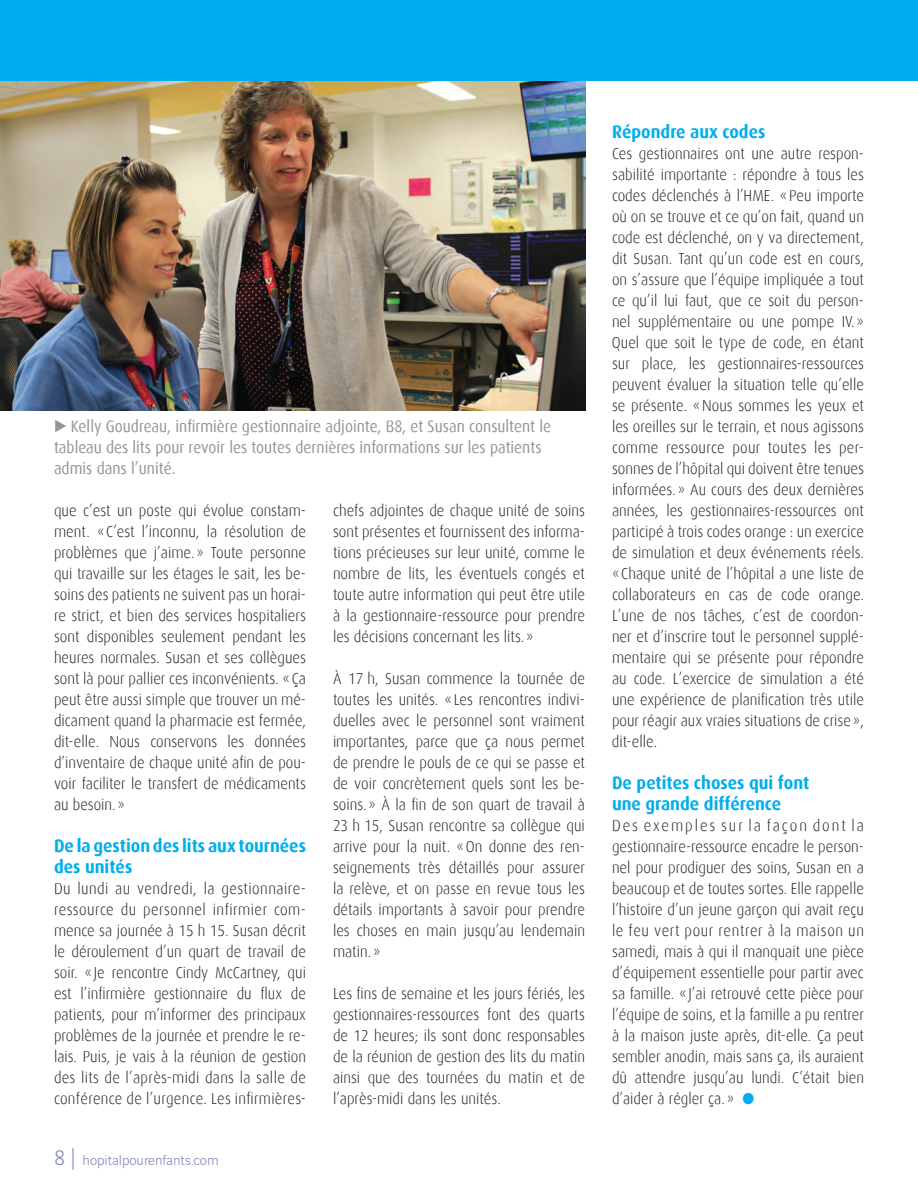
<style>
.page{position:relative;width:918px;height:1188px;background:#fff}
.page>*{position:absolute;margin:0;border:0;box-sizing:border-box;transform-origin:0 0}
.t1{font:700 18px/21px "Dax";color:#00aeef;scale:.95 1}
.t2{font:16.5px/21px "Dax";color:#939598;scale:.93 1}
.t3{font:300 15.75px/21px "Dax";color:#231f20;text-align:justify;scale:.95 1}
.t4{font:300 15px "Vinci Sans";color:#848bba}
.s1{font-family:"Lucida Grande";font-weight:700;font-size:15px}
.s2{font-family:"Vinci Serif";font-size:22.5px}
.s3{font-size:22.5px}
.s4{color:#00aeef}
</style>
<div class="page">
<img style="left:0;top:81px;width:585px;height:330px">
<div style="left:0;top:0;width:918px;height:81px;background:#00aeef"></div>
<p class="t2" style="left:54px;top:416px;width:536px"><span class="s1">▶</span> Kelly Goudreau, infirmière gestionnaire adjointe, B8, et Susan consultent le tableau des lits pour revoir les toutes dernières informations sur les patients admis dans l’unité.</p>
<p class="t3" style="left:54px;top:500px;width:267px">que c’est un poste qui évolue constam&shy;ment. « C’est l’inconnu, la résolution de problèmes que j’aime. » Toute personne qui travaille sur les étages le sait, les be&shy;soins des patients ne suivent pas un horai&shy;re strict, et bien des services hospitaliers sont disponibles seulement pendant les heures normales. Susan et ses collègues sont là pour pallier ces inconvénients. « Ça peut être aussi simple que trouver un mé&shy;dicament quand la pharmacie est fermée, dit-elle. Nous conservons les données d’inventaire de chaque unité afin de pou&shy;voir faciliter le transfert de médicaments au besoin. »</p>
<p class="t1" style="left:54px;top:835px;width:267px">De la gestion des lits aux tournées des unités</p>
<p class="t3" style="left:54px;top:878px;width:267px">Du lundi au vendredi, la gestionnaire&shy;ressource du personnel infirmier com&shy;mence sa journée à 15 h 15. Susan décrit le déroulement d’un quart de travail de soir. « Je rencontre Cindy McCartney, qui est l’infirmière gestionnaire du flux de patients, pour m’informer des principaux problèmes de la journée et prendre le re&shy;lais. Puis, je vais à la réunion de gestion des lits de l’après-midi dans la salle de conférence de l’urgence. Les infirmières-</p>
<p class="t4" style="left:54px;top:1149px;width:166px"><span class="s2">8</span> <span class="s3">|</span> hopitalpourenfants.com</p>
<p class="t3" style="left:333px;top:500px;width:267px">chefs adjointes de chaque unité de soins sont présentes et fournissent des informa&shy;tions précieuses sur leur unité, comme le nombre de lits, les éventuels congés et toute autre information qui peut être utile à la gestionnaire-ressource pour prendre les décisions concernant les lits. »</p>
<p class="t3" style="left:333px;top:668px;width:267px">À 17 h, Susan commence la tournée de toutes les unités. « Les rencontres indivi&shy;duelles avec le personnel sont vraiment importantes, parce que ça nous permet de prendre le pouls de ce qui se passe et de voir concrètement quels sont les be&shy;soins. » À la fin de son quart de travail à 23 h 15, Susan rencontre sa collègue qui arrive pour la nuit. «On donne des ren&shy;seignements très détaillés pour assurer la relève, et on passe en revue tous les détails importants à savoir pour prendre les choses en main jusqu’au lendemain matin. »</p>
<p class="t3" style="left:333px;top:983px;width:267px">Les fins de semaine et les jours fériés, les gestionnaires-ressources font des quarts de 12 heures; ils sont donc responsables de la réunion de gestion des lits du matin ainsi que des tournées du matin et de l’après-midi dans les unités.</p>
<p class="t1" style="left:612px;top:121px;width:163px">Répondre aux codes</p>
<p class="t3" style="left:612px;top:143px;width:267px">Ces gestionnaires ont une autre respon&shy;sabilité importante : répondre à tous les codes déclenchés à l’HME. « Peu importe où on se trouve et ce qu’on fait, quand un code est déclenché, on y va directement, dit Susan. Tant qu’un code est en cours, on s’assure que l’équipe impliquée a tout ce qu’il lui faut, que ce soit du person&shy;nel supplémentaire ou une pompe IV.» Quel que soit le type de code, en étant sur place, les gestionnaires-ressources peuvent évaluer la situation telle qu’elle se présente. «Nous sommes les yeux et les oreilles sur le terrain, et nous agissons comme ressource pour toutes les per&shy;sonnes de l’hôpital qui doivent être tenues informées. » Au cours des deux dernières années, les gestionnaires-ressources ont participé à trois codes orange : un exercice de simulation et deux événements réels. « Chaque unité de l’hôpital a une liste de collaborateurs en cas de code orange.<br>L’une de nos tâches, c’est de coordon&shy;ner et d’inscrire tout le personnel supplé&shy;mentaire qui se présente pour répondre au code. L’exercice de simulation a été une expérience de planification très utile pour réagir aux vraies situations de crise», dit-elle.</p>
<p class="t1" style="left:612px;top:772px;width:209px">De petites choses qui font une grande différence</p>
<p class="t3" style="left:612px;top:815px;width:267px">Des exemples sur la façon dont la gestionnaire-ressource encadre le person&shy;nel pour prodiguer des soins, Susan en a beaucoup et de toutes sortes. Elle rappelle l’histoire d’un jeune garçon qui avait reçu le feu vert pour rentrer à la maison un samedi, mais à qui il manquait une pièce d’équipement essentielle pour partir avec sa famille. «J’ai retrouvé cette pièce pour l’équipe de soins, et la famille a pu rentrer à la maison juste après, dit-elle. Ça peut sembler anodin, mais sans ça, ils auraient dû attendre jusqu’au lundi. C’était bien d’aider à régler ça. » <span class="s4">●</span></p>
</div>
